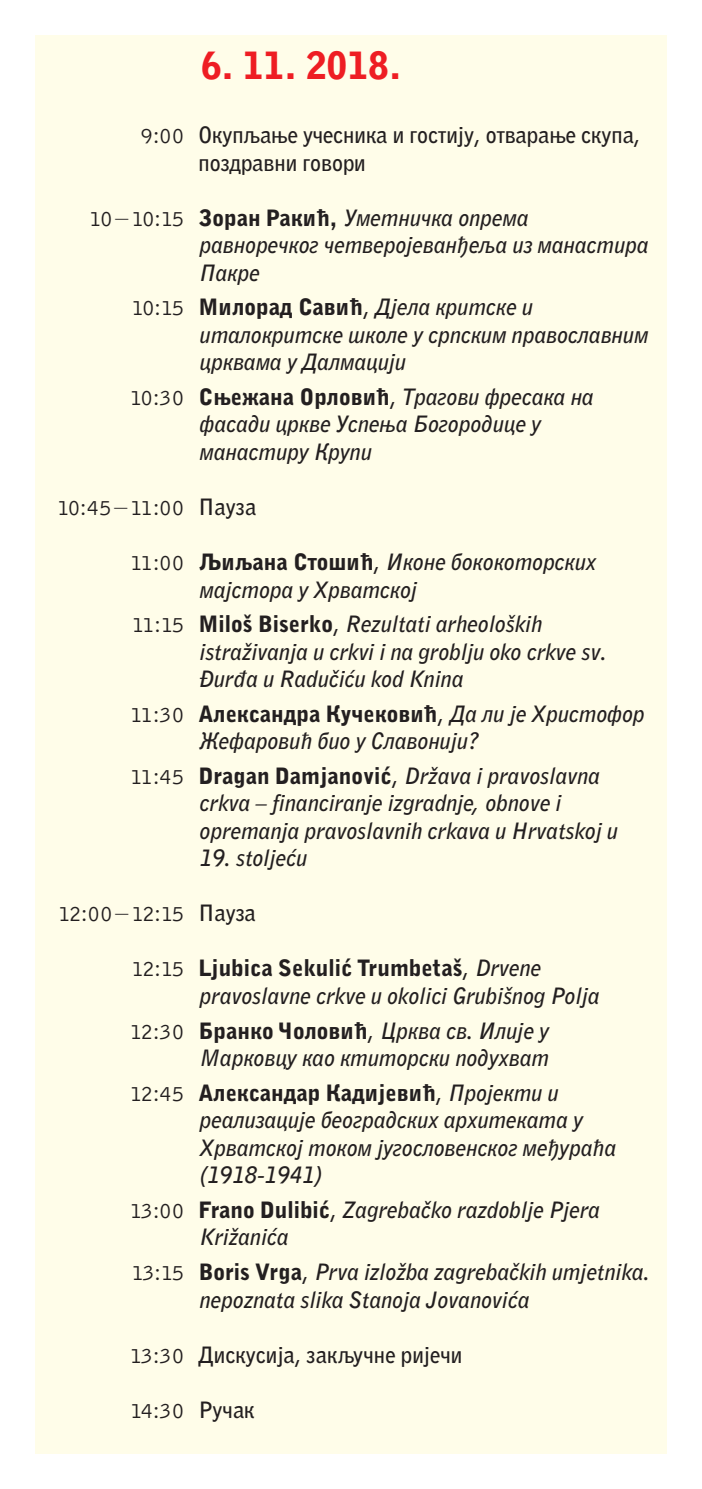
<style>
.page{position:relative;width:702px;height:1489px;background:#fff}
.page>*{position:absolute;margin:0;border:0;box-sizing:border-box;transform-origin:0 0}
.OT___tekst_serif{font:900 37.5px "Bell Gothic";color:#ee1d23}
.OT___tekst_serif-2{font:italic 700 22.5px/27.5px "Bell Gothic";color:#231f20}
.OT___tekst_serif-3{font:700 22.5px/27.5px "Bell Gothic";color:#231f20}
.OT___tekst_serif-4{font:22.5px "Bell Gothic";letter-spacing:-.075em;color:#231f20}
.s1{font-weight:400}
.s2{font-weight:400;font-style:normal}
.s3{font-weight:900;font-style:normal}
.s4{font-style:normal}
.s5{font-weight:700}
</style>
<div class="page">
<div style="left:35px;top:35px;width:631px;height:1418px;background:#fffde9"></div>
<p class="OT___tekst_serif" style="left:201px;top:41px;width:202px">6. 11. 2018.</p>
<p class="OT___tekst_serif-3" style="left:198px;top:121px;width:443px;text-indent:-58px"><span class="s1">9:00</span> Окупљање учесника и гостију, отварање скупа, поздравни говори</p>
<p class="OT___tekst_serif-2" style="left:198px;top:204px;width:450px;text-indent:-109px"><span class="s2">10−10:15</span> <span class="s3">Зоран Ракић,</span> Уметничка опрема равноречког четверојеванђеља из манастира<br>Пакре</p>
<p class="OT___tekst_serif-2" style="left:198px;top:293px;width:450px;text-indent:-67px"><span class="s2">10:15</span> <span class="s3">Милорад Савић</span><span class="s4">,</span> Дјела критске и италокритске школе у српским православним црквама у Далмацији</p>
<p class="OT___tekst_serif-2" style="left:198px;top:383px;width:395px;text-indent:-69px"><span class="s2">10:30</span> <span class="s3">Сњежана Орловић</span><span class="s4">,</span> Трагови фресака на фасади цркве Успења Богородице у манастиру Крупи</p>
<p class="OT___tekst_serif-4" style="left:57px;top:493px;width:201px">10:45−11:00 <span class="s5">Пауза</span></p>
<p class="OT___tekst_serif-2" style="left:198px;top:548px;width:398px;text-indent:-68px"><span class="s2">11:00</span> <span class="s3">Љиљана Стошић</span><span class="s4">,</span> Иконе бококоторских мајстора у Хрватској</p>
<p class="OT___tekst_serif-2" style="left:198px;top:610px;width:408px;text-indent:-67px"><span class="s2">11:15</span> <span class="s3">Miloš Biserko</span><span class="s4">,</span> Rezultati arheoloških istraživanja u crkvi i na groblju oko crkve sv.<br>Đurđa u Radučiću kod Knina</p>
<p class="OT___tekst_serif-2" style="left:198px;top:699px;width:446px;text-indent:-68px"><span class="s2">11:30</span> <span class="s3">Александра Кучековић</span><span class="s4">,</span> Да ли је Христофор<br>Жефаровић био у Славонији?</p>
<p class="OT___tekst_serif-2" style="left:198px;top:762px;width:420px;text-indent:-68px"><span class="s2">11:45</span> <span class="s3">Dragan Damjanović</span><span class="s4">,</span> Država i pravoslavna crkva – financiranje izgradnje, obnove i opremanja pravoslavnih crkava u Hrvatskoj u</p>
<p class="OT___tekst_serif-2" style="left:198px;top:844px;width:109px">19. stoljeću</p>
<p class="OT___tekst_serif-4" style="left:58px;top:899px;width:199px">12:00−12:15 <span class="s5">Пауза</span></p>
<p class="OT___tekst_serif-2" style="left:198px;top:954px;width:401px;text-indent:-67px"><span class="s2">12:15</span> <span class="s3">Ljubica Sekulić Trumbetaš</span><span class="s4">,</span> Drvene pravoslavne crkve u okolici Grubišnog Polja</p>
<p class="OT___tekst_serif-2" style="left:130px;top:1016px;width:419px;text-align:right"><span class="s2">12:30</span> <span class="s3">Бранко Чоловић</span><span class="s4">,</span> Црква св. Илије у<br>Марковцу као ктиторски подухват</p>
<p class="OT___tekst_serif-2" style="left:198px;top:1078px;width:418px;text-indent:-69px"><span class="s2">12:45</span> <span class="s3">Александар Кадијевић</span><span class="s4">,</span> Пројекти и реализације београдских архитеката у Хрватској током југословенског међураћа (1918-1941)</p>
<p class="OT___tekst_serif-2" style="left:198px;top:1195px;width:402px;text-indent:-69px"><span class="s2">13:00</span> <span class="s3">Frano Dulibić</span><span class="s4">,</span> Zagrebačko razdoblje Pjera<br>Križanića</p>
<p class="OT___tekst_serif-2" style="left:198px;top:1257px;width:452px;text-indent:-67px"><span class="s2">13:15</span> <span class="s3">Boris Vrga</span><span class="s4">,</span> Prva izložba zagrebačkih umjetnika. nepoznata slika Stanoja Jovanovića</p>
<p class="OT___tekst_serif-3" style="left:130px;top:1340px;width:334px"><span class="s1">13:30</span> Дискусија, закључне ријечи</p>
<p class="OT___tekst_serif-4" style="left:130px;top:1395px;width:126px">14:30 <span class="s5">Ручак</span></p>
</div>
